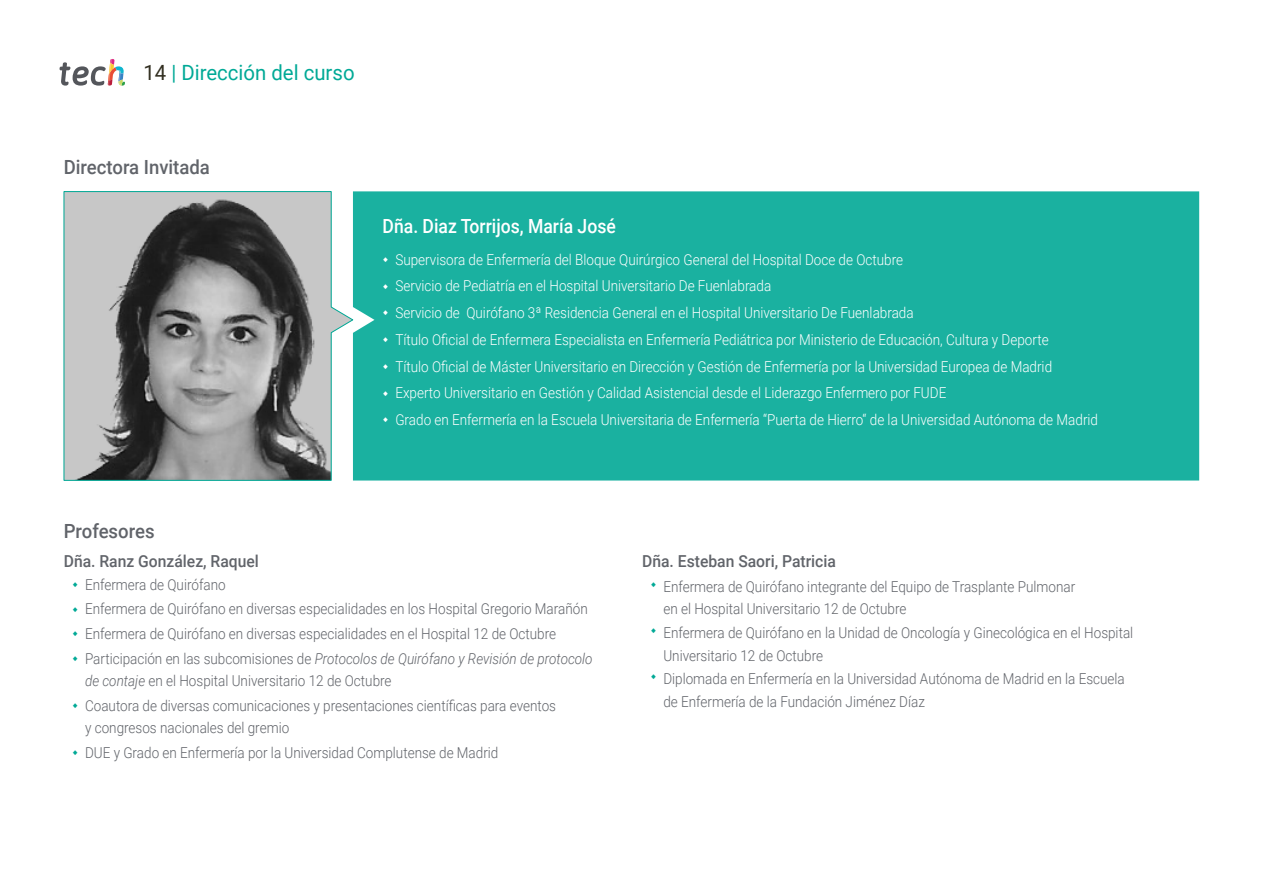
<style>
.page{position:relative;width:1263px;height:893px;background:#fff}
.page>*{position:absolute;margin:0;border:0;box-sizing:border-box;transform-origin:0 0}
.t1{font:21px "Roboto";color:#00a996}
.t2{font:500 19.5px "Roboto";color:#61646a;scale:.95 1}
.t3{font:500 19.5px "Roboto";color:#fff;scale:.9 1}
.t4{font:500 16.5px "Roboto";color:#61646a;scale:.95 1}
.t5{font:300 15px/24.6px "Roboto";color:#61646a;scale:.9 1}
.t6{font:300 15px/26.7px "Roboto";color:#fff;scale:.9 1}
.s1{color:#312e20}
.s2{font-style:italic}
</style>
<div class="page">
<svg style="left:60px;top:59px;width:65px;height:27px"></svg>
<div style="left:353px;top:191px;width:846px;height:290px;background:#1ab1a0"></div>
<svg style="left:64px;top:191px;width:289px;height:290px;background:#909292"></svg>
<svg style="left:384px;top:257px;width:4px;height:5px"></svg>
<svg style="left:384px;top:284px;width:4px;height:5px"></svg>
<svg style="left:384px;top:310px;width:4px;height:5px"></svg>
<svg style="left:384px;top:337px;width:4px;height:5px"></svg>
<svg style="left:384px;top:364px;width:4px;height:5px"></svg>
<svg style="left:384px;top:391px;width:4px;height:5px"></svg>
<svg style="left:384px;top:417px;width:4px;height:5px"></svg>
<h1 class="t1" style="left:144px;top:57px;width:213px"><span class="s1">14</span> | Dirección del curso</h1>
<h2 class="t2" style="left:64px;top:154px;width:155px">Directora Invitada</h2>
<h2 class="t3" style="left:383px;top:212px;width:261px">Dña. Diaz Torrijos, María José</h2>
<p class="t6" style="left:395px;top:245px;width:782px">Supervisora de Enfermería del Bloque Quirúrgico General del Hospital Doce de Octubre<br>Servicio de Pediatría en el Hospital Universitario De Fuenlabrada<br>Servicio de Quirófano 3ª Residencia General en el Hospital Universitario De Fuenlabrada<br>Título Oficial de Enfermera Especialista en Enfermería Pediátrica por Ministerio de Educación, Cultura y Deporte<br>Título Oficial de Máster Universitario en Dirección y Gestión de Enfermería por la Universidad Europea de Madrid Experto Universitario en Gestión y Calidad Asistencial desde el Liderazgo Enfermero por FUDE<br>Grado en Enfermería en la Escuela Universitaria de Enfermería “Puerta de Hierro“ de la Universidad Autónoma de Madrid</p>
<h2 class="t2" style="left:64px;top:517px;width:97px">Profesores</h2>
<p class="t4" style="left:64px;top:550px;width:207px">Dña. Ranz González, Raquel</p>
<p class="t5" style="left:85px;top:571px;width:565px">Enfermera de Quirófano<br>Enfermera de Quirófano en diversas especialidades en los Hospital Gregorio Marañón Enfermera de Quirófano en diversas especialidades en el Hospital 12 de Octubre Participación en las subcomisiones de <span class="s2">Protocolos de Quirófano y Revisión de protocolo</span></p>
<p class="t5" style="left:85px;top:668px;width:525px"><span class="s2">de contaje</span> en el Hospital Universitario 12 de Octubre<br>Coautora de diversas comunicaciones y presentaciones científicas para eventos</p>
<p class="t5" style="left:85px;top:715px;width:461px">y congresos nacionales del gremio<br>DUE y Grado en Enfermería por la Universidad Complutense de Madrid</p>
<p class="t4" style="left:642px;top:550px;width:205px">Dña. Esteban Saori, Patricia</p>
<p class="t5" style="left:663px;top:574px;width:524px;line-height:23px">Enfermera de Quirófano integrante del Equipo de Trasplante Pulmonar<br>en el Hospital Universitario 12 de Octubre<br>Enfermera de Quirófano en la Unidad de Oncología y Ginecológica en el Hospital Universitario 12 de Octubre<br>Diplomada en Enfermería en la Universidad Autónoma de Madrid en la Escuela de Enfermería de la Fundación Jiménez Díaz</p>
</div>
